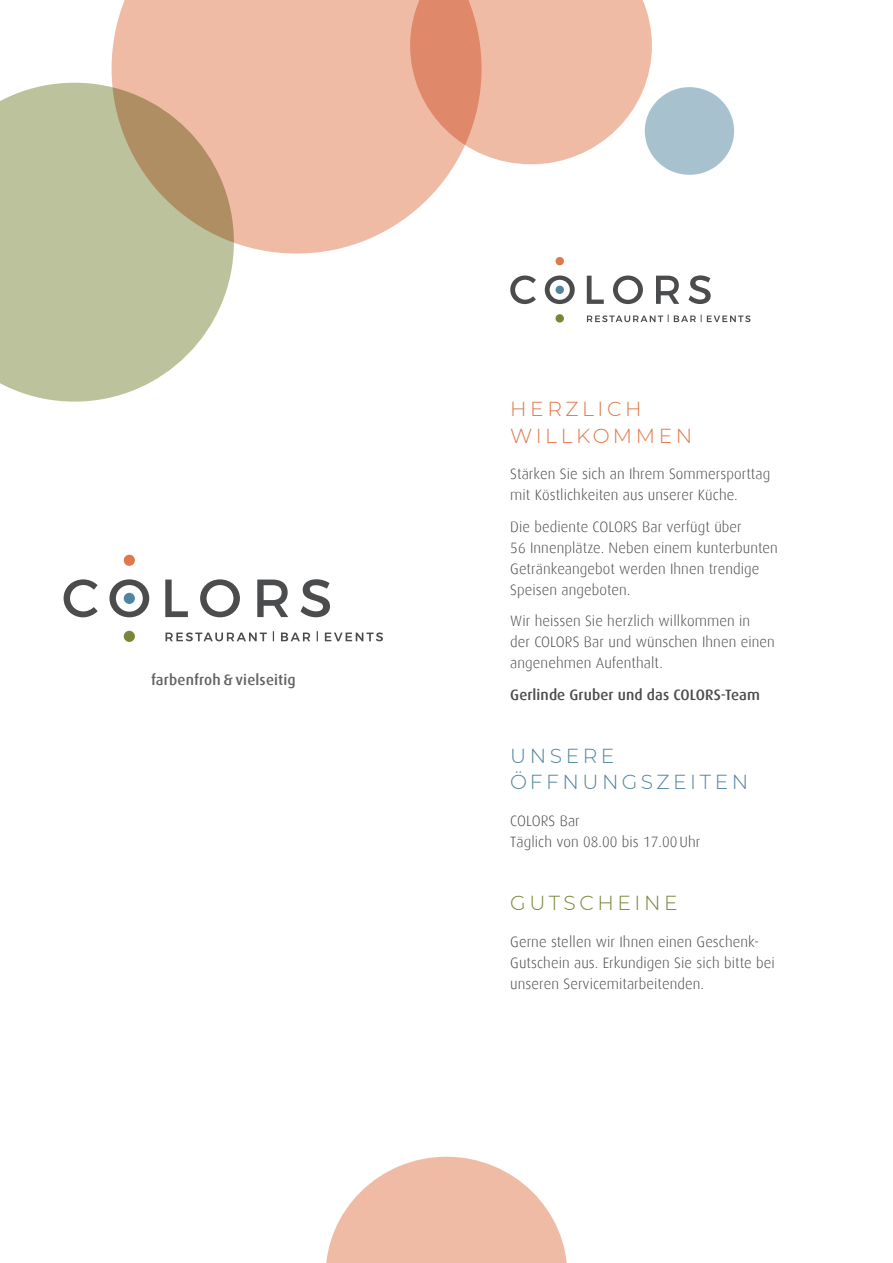
<style>
.page{position:relative;width:893px;height:1263px;background:#fff}
.page>*{position:absolute;margin:0;border:0;box-sizing:border-box;transform-origin:0 0}
.t1{font:300 20.25px/26.2px "Montserrat";letter-spacing:.175em;color:#51849f}
.t2{font:300 20.25px/26.2px "Montserrat";letter-spacing:.175em;color:#df784b}
.t3{font:300 20.25px "Montserrat";letter-spacing:.175em;color:#798539}
.t4{font:300 15px/21px "Dax";letter-spacing:.005em;color:#4b4c4d}
.t5{font:500 15px "Dax";letter-spacing:.005em;color:#4b4c4d}
.t6{font:500 15px "Dax";letter-spacing:.01em;color:#636366}
</style>
<div class="page">
<svg style="left:326px;top:1157px;width:241px;height:106px"></svg>
<svg style="left:482px;top:0;width:170px;height:164px;background:#f0c2af"></svg>
<div style="left:645px;top:87px;width:89px;height:88px;background:#a8c1cf;border-radius:50%"></div>
<div style="left:555px;top:314px;width:9px;height:9px;background:#798539;border-radius:50%"></div>
<div style="left:555px;top:257px;width:9px;height:8px;background:#df784b;border-radius:50%"></div>
<svg style="left:587px;top:314px;width:163px;height:8px"></svg>
<svg style="left:510px;top:275px;width:201px;height:29px"></svg>
<svg style="left:0;top:83px;width:234px;height:319px;background:#c4c9a8"></svg>
<svg style="left:112px;top:0;width:370px;height:254px;background:#e5b8a0"></svg>
<div style="left:124px;top:631px;width:11px;height:11px;background:#798539;border-radius:50%"></div>
<div style="left:124px;top:555px;width:11px;height:11px;background:#df784b;border-radius:50%"></div>
<svg style="left:165px;top:631px;width:218px;height:10px"></svg>
<svg style="left:64px;top:579px;width:266px;height:38px"></svg>
<p class="t6" style="left:151px;top:672px;width:146px">farbenfroh &amp; vielseitig</p>
<h1 class="t2" style="left:510px;top:395px;width:184px">HERZLICH<br>WILLKOMMEN</h1>
<p class="t4" style="left:510px;top:464px;width:262px">Stärken Sie sich an Ihrem Sommersporttag mit Köstlichkeiten aus unserer Küche.</p>
<p class="t4" style="left:510px;top:516px;width:269px">Die bediente COLORS Bar verfügt über<br>56 Innenplätze. Neben einem kunterbunten Getränkeangebot werden Ihnen trendige Speisen angeboten.</p>
<p class="t4" style="left:510px;top:611px;width:266px">Wir heissen Sie herzlich willkommen in<br>der COLORS Bar und wünschen Ihnen einen angenehmen Aufenthalt.</p>
<p class="t5" style="left:510px;top:686px;width:251px">Gerlinde Gruber und das COLORS-Team</p>
<h1 class="t1" style="left:510px;top:742px;width:240px">UNSERE<br>ÖFFNUNGSZEITEN</h1>
<p class="t4" style="left:510px;top:810px;width:192px">COLORS Bar<br>Täglich von 08.00 bis 17.00Uhr</p>
<h1 class="t3" style="left:510px;top:889px;width:169px">GUTSCHEINE</h1>
<p class="t4" style="left:510px;top:931px;width:266px">Gerne stellen wir Ihnen einen Geschenk-<br>Gutschein aus. Erkundigen Sie sich bitte bei unseren Servicemitarbeitenden.</p>
</div>
